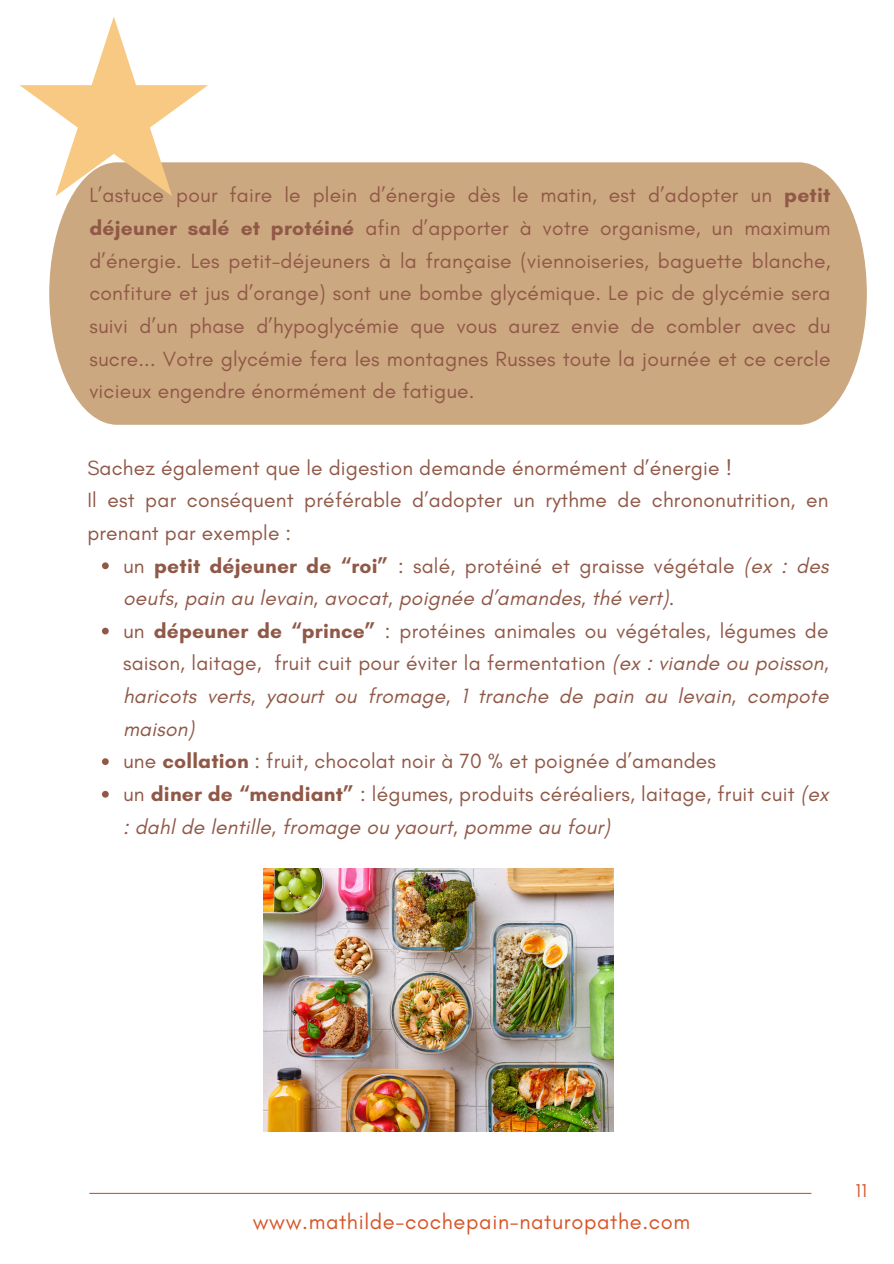
<style>
.page{position:relative;width:894px;height:1264px;background:#fff}
.page>*{position:absolute;margin:0;border:0;box-sizing:border-box;transform-origin:0 0}
.t1{font:21.9px "Glacial Indifference";letter-spacing:.03em;color:#d85528}
.t2{font:21px/32.7px "Glacial Indifference";letter-spacing:.01em;color:#905847;text-align:justify}
.t3{font:italic 21px/32.7px "Glacial Indifference";letter-spacing:.01em;color:#905847}
.t4{font:18.9px "Glacial Indifference";color:#d85528}
.s1{font-weight:700}
.s2{font-style:normal}
.s3{font-weight:700;font-style:normal}
.s4{font-style:italic}
</style>
<div class="page">
<hr style="left:89px;top:1192px;width:722px;height:1px;background:#d85528">
<div style="left:49px;top:162px;width:817px;height:263px;background:#cca881"></div>
<svg style="left:19px;top:16px;width:189px;height:180px"></svg>
<img style="left:263px;top:868px;width:350px;height:263px">
<svg style="left:102px;top:562px;width:7px;height:7px"></svg>
<svg style="left:102px;top:627px;width:7px;height:7px"></svg>
<svg style="left:102px;top:758px;width:7px;height:7px"></svg>
<svg style="left:102px;top:791px;width:7px;height:6px"></svg>
<h1 class="t2" style="left:89px;top:179px;width:742px">L’astuce pour faire le plein d’énergie dès le matin, est d’adopter un <span class="s1">petit déjeuner salé et protéiné</span> afin d’apporter à votre organisme, un maximum d’énergie. Les petit-déjeuners à la française (viennoiseries, baguette blanche, confiture et jus d’orange) sont une bombe glycémique. Le pic de glycémie sera suivi d’un phase d’hypoglycémie que vous aurez envie de combler avec du sucre... Votre glycémie fera les montagnes Russes toute la journée et ce cercle vicieux engendre énormément de fatigue.</h1>
<p class="t2" style="left:87px;top:451px;width:742px;text-align:left">Sachez également que le digestion demande énormément d’énergie !<br>Il est par conséquent préférable d’adopter un rythme de chrononutrition, en prenant par exemple :</p>
<p class="t3" style="left:123px;top:549px;width:706px"><span class="s2">un</span> <span class="s3">petit déjeuner de “roi”</span> <span class="s2">: salé, protéiné et graisse végétale</span> (ex : des oeufs, pain au levain, avocat, poignée d’amandes, thé vert).</p>
<p class="t2" style="left:123px;top:614px;width:706px">un <span class="s1">dépeuner de “prince”</span> : protéines animales ou végétales, légumes de saison, laitage, fruit cuit pour éviter la fermentation <span class="s4">(ex : viande ou poisson, haricots verts, yaourt ou fromage, 1 tranche de pain au levain, compote maison)</span></p>
<h1 class="t2" style="left:123px;top:744px;width:594px">une <span class="s1">collation</span> : fruit, chocolat noir à 70 % et poignée d’amandes</h1>
<p class="t2" style="left:123px;top:777px;width:706px">un <span class="s1">diner de “mendiant”</span> : légumes, produits céréaliers, laitage, fruit cuit <span class="s4">(ex : dahl de lentille, fromage ou yaourt, pomme au four)</span></p>
<p class="t1" style="left:253px;top:1207px;width:439px">www.mathilde-cochepain-naturopathe.com</p>
<p class="t4" style="left:855px;top:1178px;width:13px">11</p>
</div>
